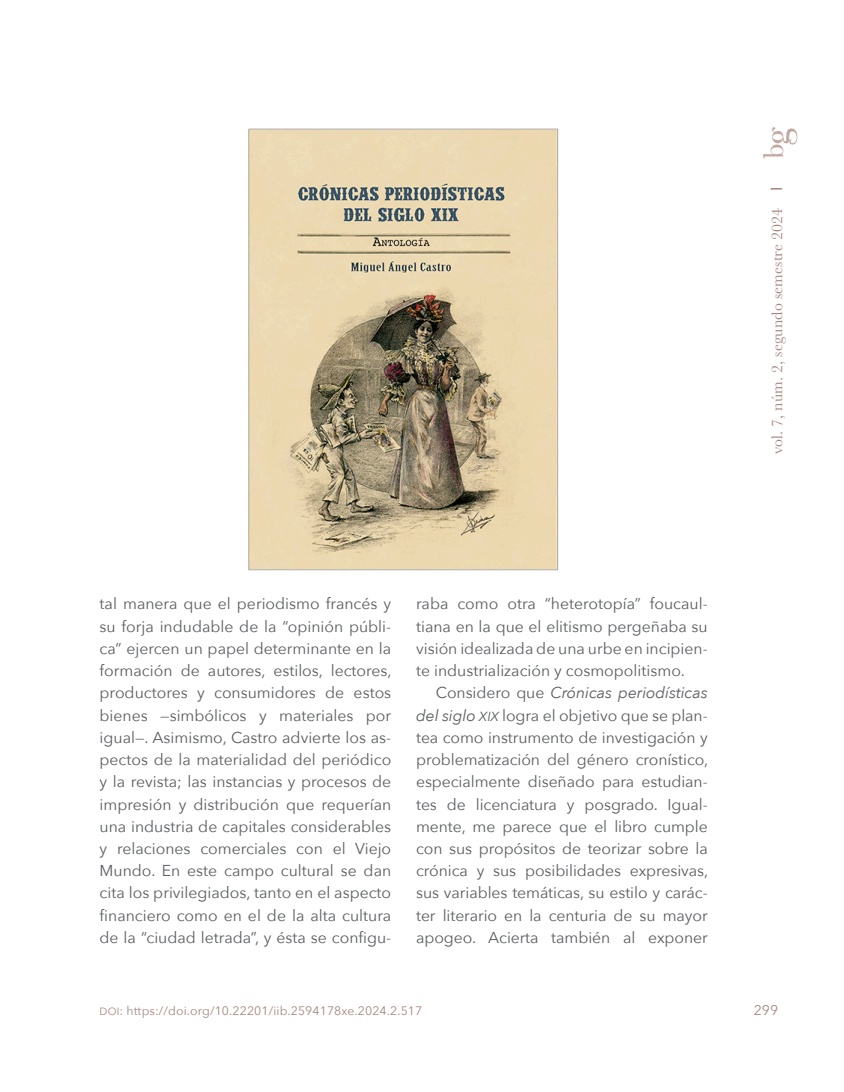
<style>
.page{position:relative;width:844px;height:1092px;background:#fff}
.page>*{position:absolute;margin:0;border:0;box-sizing:border-box;transform-origin:0 0}
.t1{font:15.75px/22.2px "Avenir Next";color:#5b5c61;text-align:justify}
.t2{font:15.75px "Baskerville";letter-spacing:.01em;color:#a7867d}
.t3{font:14px "Avenir Next";color:#a7867d}
.t4{font:12.25px "Avenir Next";letter-spacing:.01em;color:#a7867d}
.s1{font-style:italic}
.s2{font-style:italic;font-size:13.12px}
.s3{font-family:"Arial"}
.s4{font-size:10.5px}
</style>
<div class="page">
<img style="left:763px;top:127px;width:35px;height:32px">
<img style="left:250px;top:131px;width:306px;height:437px">
<div style="left:248px;top:129px;width:310px;height:441px;border:1px solid #b1b0b3"></div>
<p class="t1" style="left:100px;top:592px;width:293px">tal manera que el periodismo francés y su forja indudable de la “opinión públi&shy;ca” ejercen un papel determinante en la formación de autores, estilos, lectores, productores y consumidores de estos bienes —simbólicos y materiales por igual—. Asimismo, Castro advierte los as&shy;pectos de la materialidad del periódico y la revista; las instancias y procesos de impresión y distribución que requerían una industria de capitales considerables y relaciones comerciales con el Viejo Mundo. En este campo cultural se dan cita los privilegiados, tanto en el aspecto financiero como en el de la alta cultura de la “ciudad letrada”, y ésta se configu-</p>
<p class="t1" style="left:416px;top:592px;width:293px">raba como otra “heterotopía” foucaul&shy;tiana en la que el elitismo pergeñaba su visión idealizada de una urbe en incipien&shy;te industrialización y cosmopolitismo.</p>
<p class="t1" style="left:416px;top:681px;width:293px;text-indent:20px">Considero que <span class="s1">Crónicas periodísticas del siglo</span> <span class="s2">XIX</span> logra el objetivo que se plan&shy;tea como instrumento de investigación y problematización del género cronístico, especialmente diseñado para estudian&shy;tes de licenciatura y posgrado. Igual&shy;mente, me parece que el libro cumple con sus propósitos de teorizar sobre la crónica y sus posibilidades expresivas, sus variables temáticas, su estilo y carác&shy;ter literario en la centuria de su mayor apogeo. Acierta también al exponer</p>
<p class="t2" style="left:766px;top:454px;width:269px;rotate:-90deg">vol. 7, núm. 2, segundo semestre 2024 <span class="s3">I</span></p>
<p class="t4" style="left:100px;top:1000px;width:324px"><span class="s4">DOI</span>: https://doi.org/10.22201/iib.2594178xe.2024.2.517</p>
<p class="t3" style="left:753px;top:997px;width:26px">299</p>
</div>
